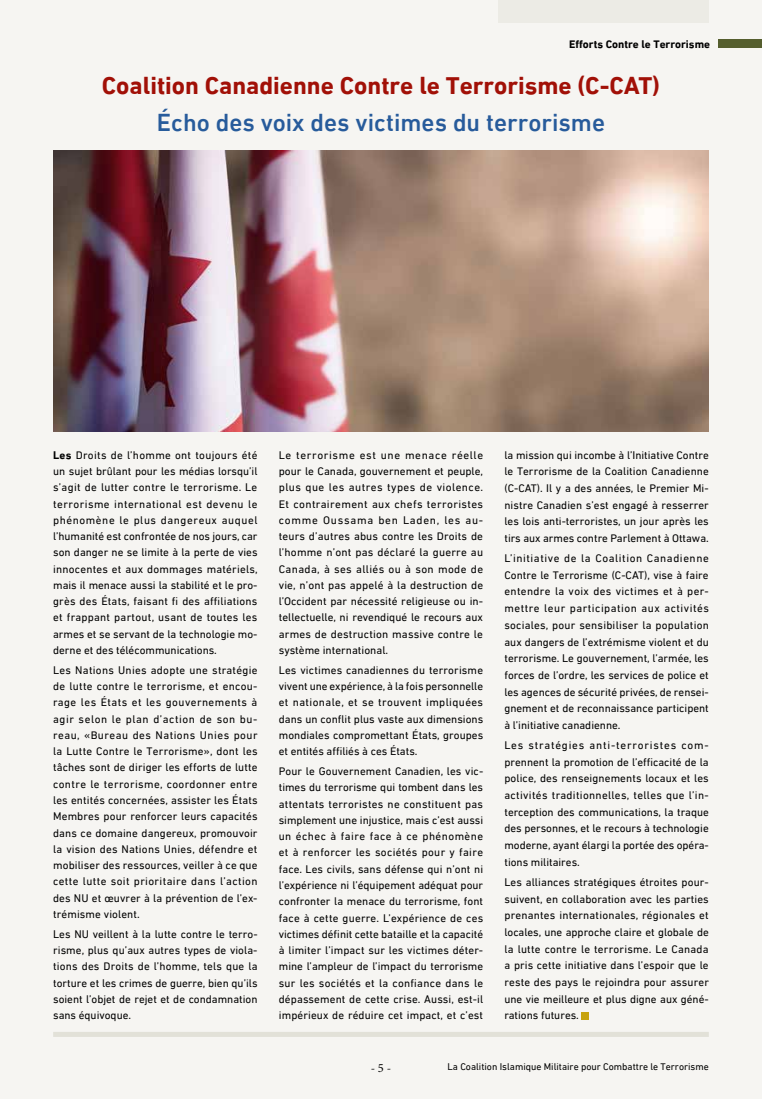
<style>
.page{position:relative;width:762px;height:1099px;background:#fff}
.page>*{position:absolute;margin:0;border:0;box-sizing:border-box;transform-origin:0 0}
.t1{font:700 25px "DIN Next LT Arabic";color:#a11007}
.t2{font:500 25px "DIN Next LT Arabic";color:#275b9b}
.t3{font:12.5px "Minion Pro";color:#000}
.t4{font:11.25px/16.2px "DIN Next LT Arabic";color:#000;text-align:justify}
.t5{font:700 11.25px "DIN Next LT Arabic";color:#000}
.t6{font:9.88px "DIN Next LT Arabic";color:#000}
.s1{font-weight:700}
</style>
<div class="page">
<div style="left:0;top:0;width:762px;height:1098px;background:#f6f5f2"></div>
<div style="left:581px;top:1012px;width:7px;height:7px;background:#c7a30e"></div>
<img style="left:53px;top:150px;width:656px;height:281px">
<div style="left:498px;top:0;width:211px;height:23px;background:#ecebe5"></div>
<div style="left:53px;top:1031px;width:656px;height:5px;background:#e2e1d8"></div>
<div style="left:719px;top:40px;width:43px;height:8px;background:#555e2e"></div>
<p class="t5" style="left:569px;top:37px;width:143px">Efforts Contre le Terrorisme</p>
<h1 class="t1" style="left:102px;top:71px;width:560px">Coalition Canadienne Contre le Terrorisme (C-CAT)</h1>
<h1 class="t2" style="left:157px;top:108px;width:449px">Écho des voix des victimes du terrorisme</h1>
<p class="t4" style="left:53px;top:446px;width:206px"><span class="s1">Les</span> Droits de l’homme ont toujours été un sujet brûlant pour les médias lorsqu’il s’agit de lutter contre le terrorisme. Le terrorisme international est devenu le phénomène le plus dangereux auquel l’humanité est confrontée de nos jours, car son danger ne se limite à la perte de vies innocentes et aux dommages matériels, mais il menace aussi la stabilité et le pro&shy;grès des États, faisant fi des affiliations et frappant partout, usant de toutes les armes et se servant de la technologie mo&shy;derne et des télécommunications.</p>
<p class="t4" style="left:53px;top:661px;width:206px">Les Nations Unies adopte une stratégie de lutte contre le terrorisme, et encou&shy;rage les États et les gouvernements à agir selon le plan d’action de son bu&shy;reau, «Bureau des Nations Unies pour la Lutte Contre le Terrorisme», dont les tâches sont de diriger les efforts de lutte contre le terrorisme, coordonner entre les entités concernées, assister les États Membres pour renforcer leurs capacités dans ce domaine dangereux, promouvoir la vision des Nations Unies, défendre et mobiliser des ressources, veiller à ce que cette lutte soit prioritaire dans l’action des NU et œuvrer à la prévention de l’ex&shy;trémisme violent.</p>
<p class="t4" style="left:53px;top:925px;width:206px">Les NU veillent à la lutte contre le terro&shy;risme, plus qu’aux autres types de viola&shy;tions des Droits de l’homme, tels que la torture et les crimes de guerre, bien qu’ils soient l’objet de rejet et de condamnation sans équivoque.</p>
<p class="t4" style="left:279px;top:446px;width:206px">Le terrorisme est une menace réelle pour le Canada, gouvernement et peuple, plus que les autres types de violence.<br>Et contrairement aux chefs terroristes comme Oussama ben Laden, les au&shy;teurs d’autres abus contre les Droits de l’homme n’ont pas déclaré la guerre au Canada, à ses alliés ou à son mode de vie, n’ont pas appelé à la destruction de l’Occident par nécessité religieuse ou in&shy;tellectuelle, ni revendiqué le recours aux armes de destruction massive contre le système international.</p>
<p class="t4" style="left:279px;top:662px;width:206px">Les victimes canadiennes du terrorisme vivent une expérience, à la fois personnelle et nationale, et se trouvent impliquées dans un conflit plus vaste aux dimensions mondiales compromettant États, groupes et entités affiliés à ces États.</p>
<p class="t4" style="left:279px;top:763px;width:206px">Pour le Gouvernement Canadien, les vic&shy;times du terrorisme qui tombent dans les attentats terroristes ne constituent pas simplement une injustice, mais c’est aussi un échec à faire face à ce phénomène et à renforcer les sociétés pour y faire face. Les civils, sans défense qui n’ont ni l’expérience ni l’équipement adéquat pour confronter la menace du terrorisme, font face à cette guerre. L’expérience de ces victimes définit cette bataille et la capacité à limiter l’impact sur les victimes déter&shy;mine l’ampleur de l’impact du terrorisme sur les sociétés et la confiance dans le dépassement de cette crise. Aussi, est-il impérieux de réduire cet impact, et c’est</p>
<p class="t4" style="left:504px;top:446px;width:206px;line-height:16.6px">la mission qui incombe à l’Initiative Contre le Terrorisme de la Coalition Canadienne (C-CAT). Il y a des années, le Premier Mi&shy;nistre Canadien s’est engagé à resserrer les lois anti-terroristes, un jour après les tirs aux armes contre Parlement à Ottawa.</p>
<p class="t4" style="left:504px;top:550px;width:206px;line-height:16.6px">L’initiative de la Coalition Canadienne Contre le Terrorisme (C-CAT), vise à faire entendre la voix des victimes et à per&shy;mettre leur participation aux activités sociales, pour sensibiliser la population aux dangers de l’extrémisme violent et du terrorisme. Le gouvernement, l’armée, les forces de l’ordre, les services de police et les agences de sécurité privées, de rensei&shy;gnement et de reconnaissance participent à l’initiative canadienne.</p>
<p class="t4" style="left:504px;top:736px;width:206px;line-height:16.6px">Les stratégies anti-terroristes com&shy;prennent la promotion de l’efficacité de la police, des renseignements locaux et les activités traditionnelles, telles que l’in&shy;terception des communications, la traque des personnes, et le recours à technologie moderne, ayant élargi la portée des opéra&shy;tions militaires.</p>
<p class="t4" style="left:504px;top:873px;width:206px;line-height:16.6px">Les alliances stratégiques étroites pour&shy;suivent, en collaboration avec les parties prenantes internationales, régionales et locales, une approche claire et globale de la lutte contre le terrorisme. Le Canada a pris cette initiative dans l’espoir que le reste des pays le rejoindra pour assurer une vie meilleure et plus digne aux géné&shy;rations futures.</p>
<p class="t3" style="left:371px;top:1059px;width:22px">- 5 -</p>
<p class="t6" style="left:447px;top:1060px;width:263px">La Coalition Islamique Militaire pour Combattre le Terrorisme</p>
</div>
